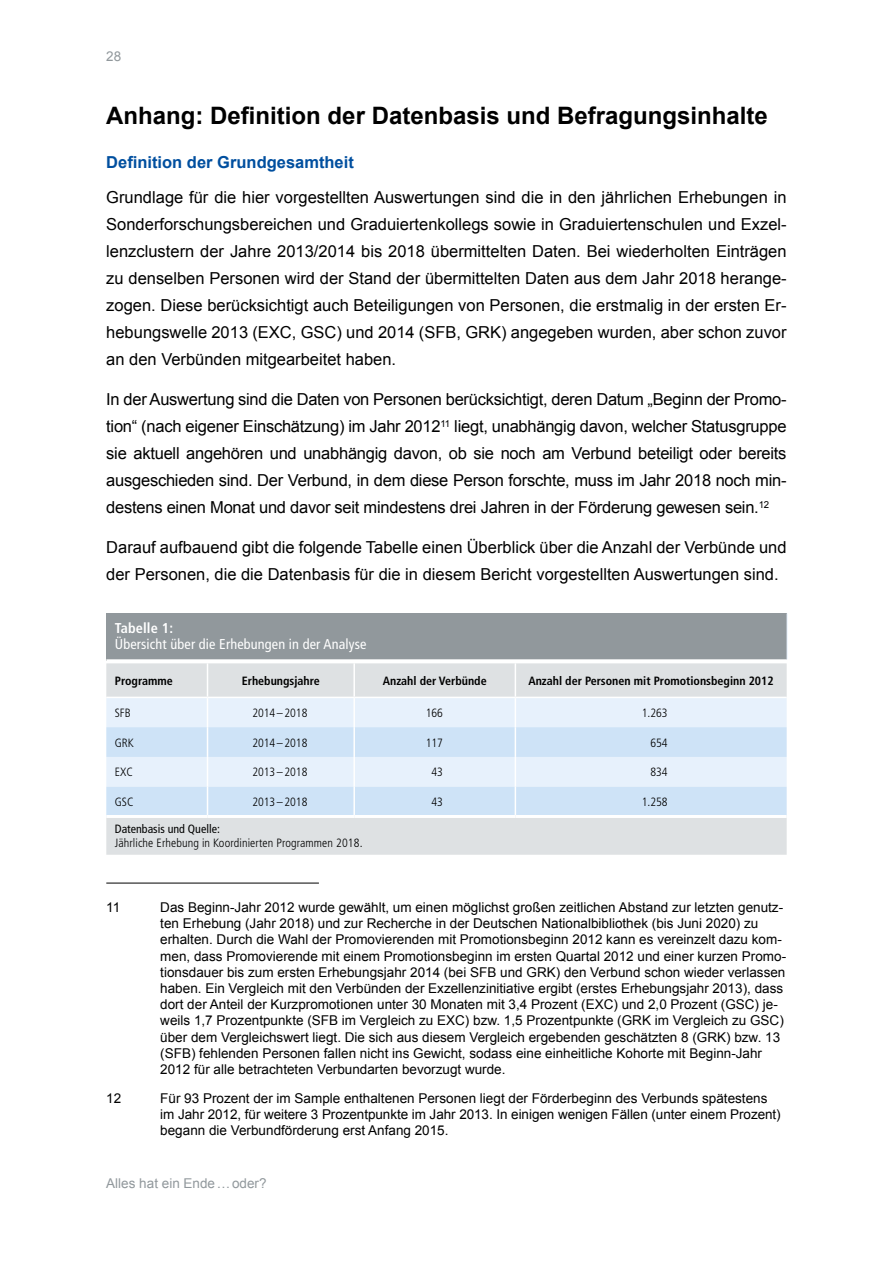
<style>
.page{position:relative;width:893px;height:1263px;background:#fff}
.page>*{position:absolute;margin:0;border:0;box-sizing:border-box;transform-origin:0 0}
.t1{font:700 24px "Arial";color:#000}
.t2{font:16.5px/27px "Arial";color:#000;text-align:justify}
.t3{font:700 16.5px "Arial";color:#004f9f}
.t4{font:condensed 14.25px "Frutiger LT Std";letter-spacing:.01em;color:#fff}
.t5{font:700 condensed 14.25px "Frutiger LT Std";letter-spacing:.01em;color:#fff}
.t6{font:13.5px/16.2px "Arial";color:#000}
.t7{font:13.5px "Arial";color:#91989c}
.t8{font:300 condensed 12px "Frutiger LT Std";color:#000}
.t9{font:700 condensed 12px "Frutiger LT Std";color:#000}
.t10{font:condensed 12px "Frutiger LT Std";color:#000}
</style>
<div class="page">
<hr style="left:106px;top:883px;width:213px;height:1px;background:#000">
<div style="left:106px;top:663px;width:681px;height:192px;background:#dee1e3"></div>
<div style="left:106px;top:698px;width:681px;height:29px;background:#e7f1fc"></div>
<svg style="left:106px;top:727px;width:681px;height:88px;background:#d6e7f8"></svg>
<hr style="left:106px;top:815px;width:101px;height:3px;background:#fff">
<hr style="left:207px;top:815px;width:147px;height:3px;background:#fff">
<hr style="left:354px;top:815px;width:161px;height:3px;background:#fff">
<hr style="left:515px;top:815px;width:272px;height:3px;background:#fff">
<hr style="left:207px;top:663px;width:1px;height:34px;background:#fff">
<hr style="left:353px;top:663px;width:2px;height:34px;background:#fff">
<hr style="left:515px;top:663px;width:1px;height:34px;background:#fff">
<hr style="left:106px;top:697px;width:101px;height:1px;background:#fff">
<hr style="left:207px;top:697px;width:147px;height:1px;background:#fff">
<hr style="left:354px;top:697px;width:161px;height:1px;background:#fff">
<hr style="left:515px;top:697px;width:272px;height:1px;background:#fff">
<svg style="left:207px;top:698px;width:1px;height:29px"></svg>
<hr style="left:353px;top:698px;width:2px;height:29px;background:#fff">
<svg style="left:515px;top:698px;width:1px;height:29px"></svg>
<hr style="left:207px;top:727px;width:1px;height:30px;background:#fff">
<hr style="left:353px;top:727px;width:2px;height:30px;background:#fff">
<hr style="left:515px;top:727px;width:1px;height:30px;background:#fff">
<hr style="left:207px;top:757px;width:1px;height:30px;background:#fff">
<hr style="left:353px;top:757px;width:2px;height:30px;background:#fff">
<hr style="left:515px;top:757px;width:1px;height:30px;background:#fff">
<svg style="left:207px;top:787px;width:1px;height:28px"></svg>
<hr style="left:353px;top:787px;width:2px;height:28px;background:#fff">
<svg style="left:515px;top:787px;width:1px;height:28px"></svg>
<div style="left:106px;top:613px;width:681px;height:48px;background:#91989c"></div>
<hr style="left:106px;top:659px;width:681px;height:3px;background:#fff">
<hr style="left:787px;top:613px;width:1px;height:46px;background:#e7f1fc">
<p class="t7" style="left:106px;top:47px;width:17px">28</p>
<h1 class="t1" style="left:106px;top:99px;width:663px">Anhang: Definition der Datenbasis und Befragungsinhalte</h1>
<p class="t3" style="left:106px;top:151px;width:249px">Definition der Grundgesamtheit</p>
<p class="t2" style="left:106px;top:184px;width:682px">Grundlage für die hier vorgestellten Auswertungen sind die in den jährlichen Erhebungen in Sonderforschungsbereichen und Graduiertenkollegs sowie in Graduiertenschulen und Exzel&shy;lenzclustern der Jahre 2013/2014 bis 2018 übermittelten Daten. Bei wiederholten Einträgen zu denselben Personen wird der Stand der übermittelten Daten aus dem Jahr 2018 herange&shy;zogen. Diese berücksichtigt auch Beteiligungen von Personen, die erstmalig in der ersten Er&shy;hebungswelle 2013 (EXC, GSC) und 2014 (SFB, GRK) angegeben wurden, aber schon zuvor an den Verbünden mitgearbeitet haben.</p>
<p class="t2" style="left:106px;top:386px;width:682px">In der Auswertung sind die Daten von Personen berücksichtigt, deren Datum „Beginn der Promo&shy;tion“ (nach eigener Einschätzung) im Jahr 2012<sup>11</sup> liegt, unabhängig davon, welcher Statusgruppe sie aktuell angehören und unabhängig davon, ob sie noch am Verbund beteiligt oder bereits ausgeschieden sind. Der Verbund, in dem diese Person forschte, muss im Jahr 2018 noch min&shy;destens einen Monat und davor seit mindestens drei Jahren in der Förderung gewesen sein.<sup>12</sup></p>
<p class="t2" style="left:106px;top:534px;width:682px">Darauf aufbauend gibt die folgende Tabelle einen Überblick über die Anzahl der Verbünde und der Personen, die die Datenbasis für die in diesem Bericht vorgestellten Auswertungen sind.</p>
<p class="t5" style="left:115px;top:619px;width:60px">Tabelle 1:</p>
<p class="t4" style="left:115px;top:636px;width:253px">Übersicht über die Erhebungen in der Analyse</p>
<p class="t9" style="left:115px;top:674px;width:59px">Programme</p>
<p class="t9" style="left:242px;top:674px;width:80px">Erhebungsjahre</p>
<p class="t9" style="left:383px;top:674px;width:105px">Anzahl der Verbünde</p>
<p class="t9" style="left:528px;top:674px;width:247px">Anzahl der Personen mit Promotionsbeginn 2012</p>
<p class="t8" style="left:115px;top:706px;width:17px">SFB</p>
<p class="t8" style="left:252px;top:706px;width:57px">2014 –2018</p>
<p class="t8" style="left:426px;top:706px;width:19px">166</p>
<p class="t8" style="left:642px;top:706px;width:27px">1.263</p>
<p class="t8" style="left:115px;top:736px;width:21px">GRK</p>
<p class="t8" style="left:252px;top:736px;width:57px">2014 –2018</p>
<p class="t8" style="left:426px;top:736px;width:19px">117</p>
<p class="t8" style="left:650px;top:736px;width:19px">654</p>
<p class="t8" style="left:115px;top:765px;width:19px">EXC</p>
<p class="t8" style="left:252px;top:765px;width:57px">2013 –2018</p>
<p class="t8" style="left:432px;top:765px;width:13px">43</p>
<p class="t8" style="left:650px;top:765px;width:19px">834</p>
<p class="t8" style="left:115px;top:795px;width:20px">GSC</p>
<p class="t8" style="left:252px;top:795px;width:57px">2013 –2018</p>
<p class="t8" style="left:432px;top:795px;width:13px">43</p>
<p class="t8" style="left:642px;top:795px;width:27px">1.258</p>
<p class="t10" style="left:115px;top:822px;width:107px">Datenbasis und Quelle:</p>
<p class="t8" style="left:115px;top:836px;width:249px">Jährliche Erhebung in Koordinierten Programmen 2018.</p>
<p class="t6" style="left:106px;top:899px;width:16px">11</p>
<p class="t6" style="left:160px;top:899px;width:627px">Das Beginn-Jahr 2012 wurde gewählt, um einen möglichst großen zeitlichen Abstand zur letzten genutz&shy;ten Erhebung (Jahr 2018) und zur Recherche in der Deutschen Nationalbibliothek (bis Juni 2020) zu erhalten. Durch die Wahl der Promovierenden mit Promotionsbeginn 2012 kann es vereinzelt dazu kom&shy;men, dass Promovierende mit einem Promotionsbeginn im ersten Quartal 2012 und einer kurzen Promo&shy;tionsdauer bis zum ersten Erhebungsjahr 2014 (bei SFB und GRK) den Verbund schon wieder verlassen haben. Ein Vergleich mit den Verbünden der Exzellenzinitiative ergibt (erstes Erhebungsjahr 2013), dass dort der Anteil der Kurzpromotionen unter 30 Monaten mit 3,4 Prozent (EXC) und 2,0 Prozent (GSC) je&shy;weils 1,7 Prozentpunkte (SFB im Vergleich zu EXC) bzw. 1,5 Prozentpunkte (GRK im Vergleich zu GSC) über dem Vergleichswert liegt. Die sich aus diesem Vergleich ergebenden geschätzten 8 (GRK) bzw. 13 (SFB) fehlenden Personen fallen nicht ins Gewicht, sodass eine einheitliche Kohorte mit Beginn-Jahr 2012 für alle betrachteten Verbundarten bevorzugt wurde.</p>
<p class="t6" style="left:106px;top:1090px;width:17px">12</p>
<p class="t6" style="left:160px;top:1090px;width:622px">Für 93 Prozent der im Sample enthaltenen Personen liegt der Förderbeginn des Verbunds spätestens im Jahr 2012, für weitere 3 Prozentpunkte im Jahr 2013. In einigen wenigen Fällen (unter einem Prozent) begann die Verbundförderung erst Anfang 2015.</p>
<p class="t7" style="left:106px;top:1174px;width:162px">Alles hat ein Ende…oder?</p>
</div>
